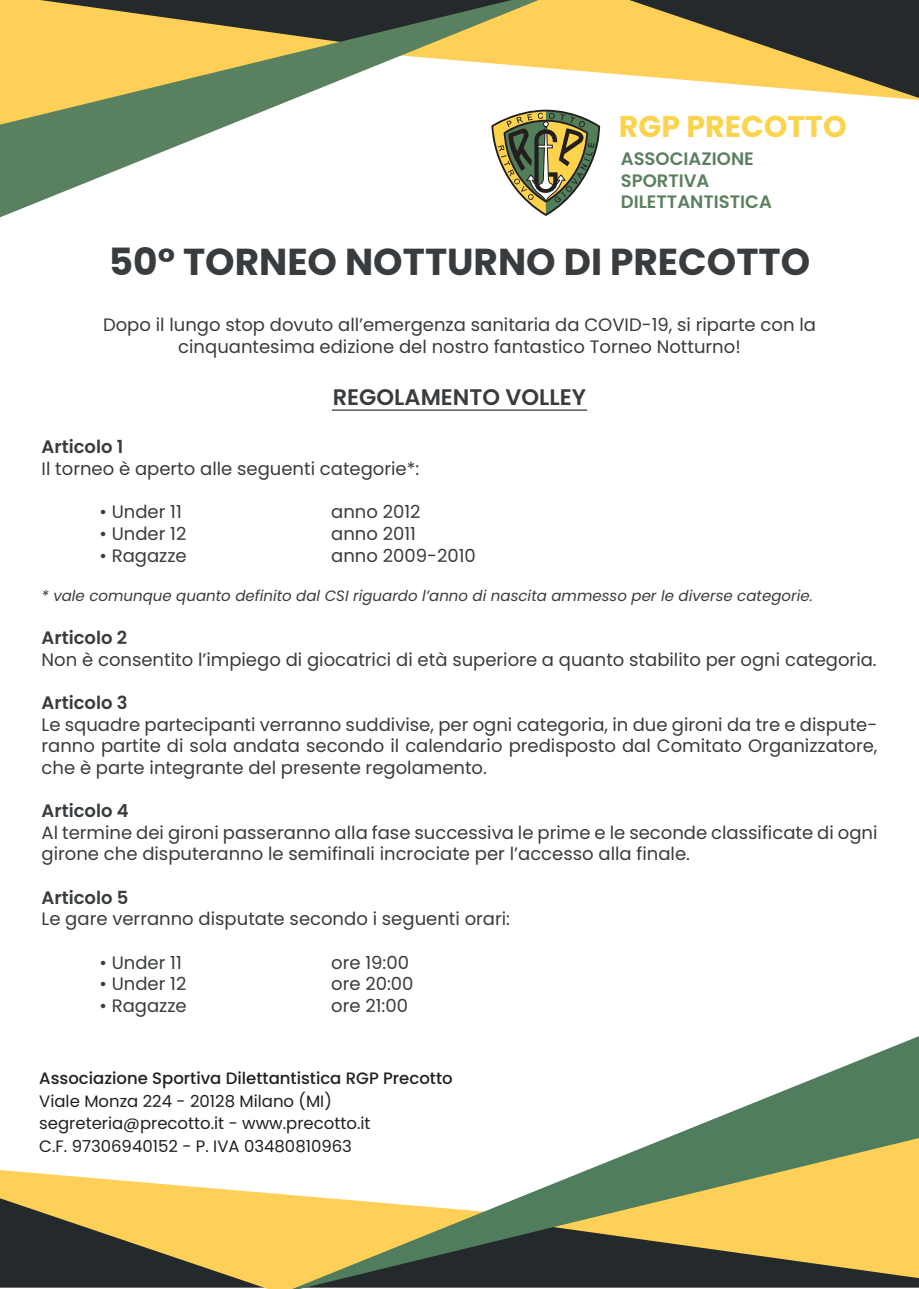
<style>
.page{position:relative;width:919px;height:1289px;background:#fff}
.page>*{position:absolute;margin:0;border:0;box-sizing:border-box;transform-origin:0 0}
.t1{font:700 37.5px "Poppins";color:#383c3f}
.t2{font:700 30px "Poppins";color:#fcd34d}
.t3{font:600 22.5px "Poppins";color:#383c3f}
.t4{font:18px/21.6px "Poppins";color:#383c3f;text-align:center}
.t5{font:600 18px "Poppins";color:#383c3f}
.t6{font:600 18px/21.6px "Poppins";color:#5a815f}
.t7{font:16.5px/22.5px "Poppins";color:#231f20}
.t8{font:500 16.5px "Poppins";color:#231f20}
.t9{font:italic 15px "Poppins";color:#383c3f}
</style>
<div class="page">
<svg style="left:538px;top:0;width:380px;height:100px;fill:#fed057"></svg>
<svg style="left:0;top:0;width:538px;height:217px"></svg>
<svg style="left:0;top:1170px;width:292px;height:118px;background:#b29b5a"></svg>
<svg style="left:292px;top:1036px;width:626px;height:252px"></svg>
<svg style="left:491px;top:110px;width:109px;height:106px"></svg>
<hr style="left:332px;top:409px;width:255px;height:1px;background:#231f20">
<h2 class="t2" style="left:619px;top:109px;width:229px">RGP PRECOTTO</h2>
<p class="t6" style="left:620px;top:148px;width:153px">ASSOCIAZIONE<br>SPORTIVA<br>DILETTANTISTICA</p>
<h1 class="t1" style="left:109px;top:240px;width:702px">50° TORNEO NOTTURNO DI PRECOTTO</h1>
<p class="t4" style="left:103px;top:314px;width:714px">Dopo il lungo stop dovuto all’emergenza sanitaria da COVID-19, si riparte con la cinquantesima edizione del nostro fantastico Torneo Notturno!</p>
<p class="t3" style="left:333px;top:383px;width:255px">REGOLAMENTO VOLLEY</p>
<p class="t5" style="left:42px;top:436px;width:83px">Articolo 1</p>
<p class="t4" style="left:42px;top:458px;width:379px">Il torneo è aperto alle seguenti categorie*:</p>
<p class="t4" style="left:99px;top:501px;width:84px">• Under 11</p>
<p class="t4" style="left:331px;top:501px;width:91px">anno 2012</p>
<p class="t4" style="left:99px;top:523px;width:88px">• Under 12</p>
<p class="t4" style="left:331px;top:523px;width:86px">anno 2011</p>
<p class="t4" style="left:99px;top:544px;width:89px">• Ragazze</p>
<p class="t4" style="left:331px;top:544px;width:146px">anno 2009-2010</p>
<p class="t9" style="left:42px;top:587px;width:772px">* vale comunque quanto definito dal CSI riguardo l’anno di nascita ammesso per le diverse categorie.</p>
<p class="t5" style="left:42px;top:627px;width:87px">Articolo 2</p>
<p class="t4" style="left:42px;top:649px;width:836px">Non è consentito l’impiego di giocatrici di età superiore a quanto stabilito per ogni categoria.</p>
<p class="t5" style="left:42px;top:692px;width:88px">Articolo 3</p>
<p class="t4" style="left:42px;top:713px;width:837px;text-align:justify">Le squadre partecipanti verranno suddivise, per ogni categoria, in due gironi da tre e dispute&shy;ranno partite di sola andata secondo il calendario predisposto dal Comitato Organizzatore, che è parte integrante del presente regolamento.</p>
<p class="t5" style="left:42px;top:800px;width:89px">Articolo 4</p>
<p class="t4" style="left:42px;top:821px;width:837px;text-align:left">Al termine dei gironi passeranno alla fase successiva le prime e le seconde classificate di ogni girone che disputeranno le semifinali incrociate per l’accesso alla finale.</p>
<p class="t5" style="left:42px;top:886px;width:88px">Articolo 5</p>
<p class="t4" style="left:42px;top:908px;width:470px">Le gare verranno disputate secondo i seguenti orari:</p>
<p class="t4" style="left:99px;top:951px;width:84px">• Under 11</p>
<p class="t4" style="left:331px;top:951px;width:79px">ore 19:00</p>
<p class="t4" style="left:99px;top:973px;width:88px">• Under 12</p>
<p class="t4" style="left:331px;top:973px;width:84px">ore 20:00</p>
<p class="t4" style="left:99px;top:994px;width:89px">• Ragazze</p>
<p class="t4" style="left:331px;top:994px;width:78px">ore 21:00</p>
<p class="t8" style="left:39px;top:1068px;width:415px">Associazione Sportiva Dilettantistica RGP Precotto</p>
<p class="t7" style="left:39px;top:1089px;width:333px">Viale Monza 224 - 20128 Milano (MI) segreteria@precotto.it - www.precotto.it<br>C.F. 97306940152 - P. IVA 03480810963</p>
</div>
